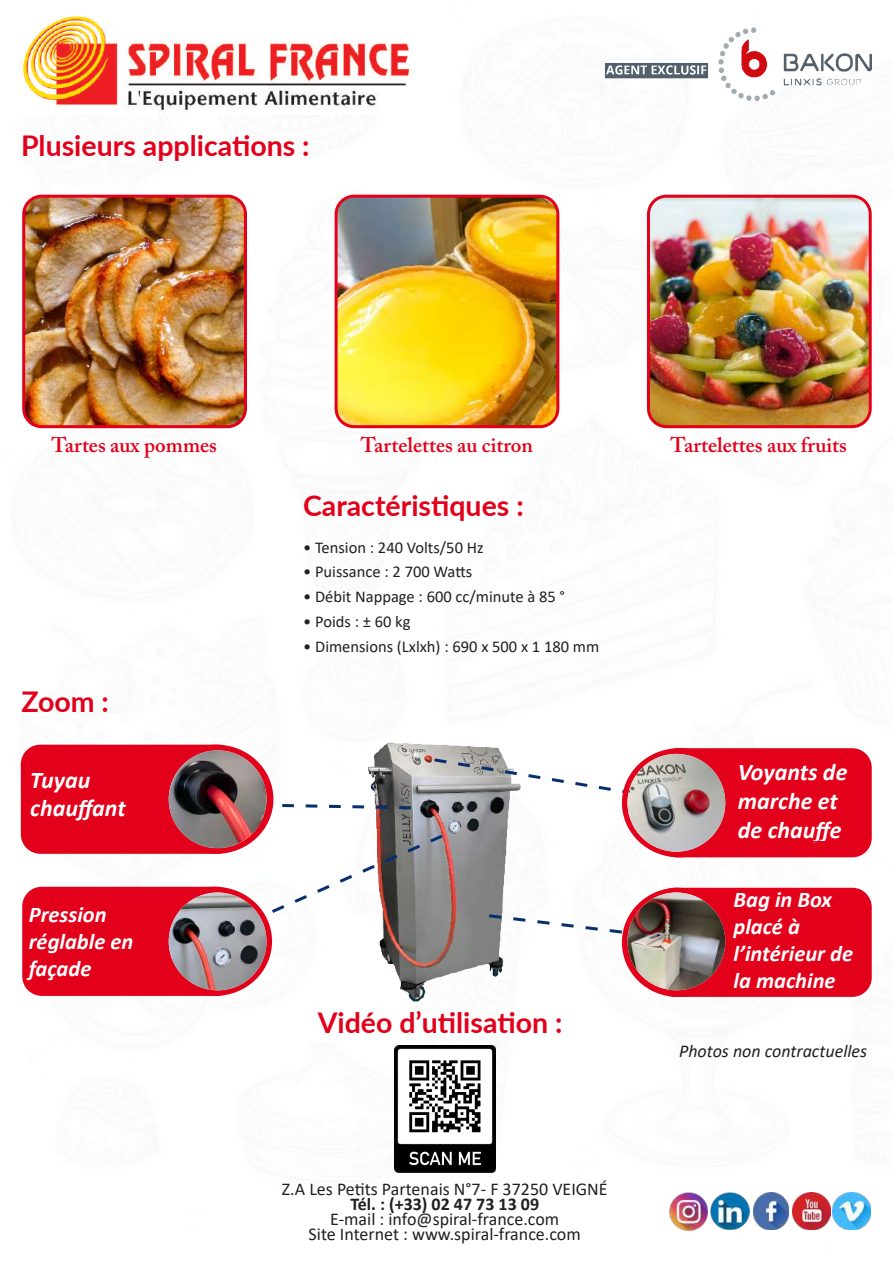
<style>
.page{position:relative;width:893px;height:1263px;background:#fff}
.page>*{position:absolute;margin:0;border:0;box-sizing:border-box;transform-origin:0 0}
.t1{font:700 28.5px "Lato";color:#e2001a}
.t2{font:italic 700 24px/28.8px "Calibri";color:#fff}
.t3{font:italic 700 22.5px/27px "Calibri";color:#fff}
.t4{font:600 21px "Adobe Caslon Pro";color:#e2001a}
.t5{font:18px/15px "Calibri";color:#231f20;text-align:center}
.t6{font:italic 18px "Calibri";color:#231f20}
.t7{font:700 18px "Calibri";color:#231f20}
.t8{font:16.5px "Calibri";color:#231f20}
</style>
<div class="page">
<img style="left:368px;top:742px;width:142px;height:260px">
<svg style="left:246px;top:832px;width:200px;height:93px"></svg>
<svg style="left:431px;top:756px;width:207px;height:41px"></svg>
<svg style="left:486px;top:912px;width:146px;height:26px"></svg>
<svg style="left:272px;top:801px;width:142px;height:10px"></svg>
<div style="left:22px;top:746px;width:213px;height:106px;background:#e2001a;border-radius:18px"></div>
<div style="left:21px;top:745px;width:216px;height:109px;border:3px solid #e2001a;border-radius:18px"></div>
<div style="left:161px;top:746px;width:111px;height:106px;background:#e2001a;border-radius:50%"></div>
<div style="left:159px;top:745px;width:114px;height:109px;border:3px solid #e2001a;border-radius:50%"></div>
<div style="left:657px;top:889px;width:213px;height:106px;background:#e2001a;border-radius:18px"></div>
<div style="left:656px;top:888px;width:216px;height:109px;border:3px solid #e2001a;border-radius:18px"></div>
<div style="left:623px;top:889px;width:109px;height:106px;background:#e2001a;border-radius:50%"></div>
<div style="left:622px;top:888px;width:111px;height:109px;border:3px solid #e2001a;border-radius:50%"></div>
<div style="left:24px;top:888px;width:211px;height:106px;background:#e2001a;border-radius:18px"></div>
<div style="left:22px;top:887px;width:214px;height:109px;border:3px solid #e2001a;border-radius:18px"></div>
<div style="left:159px;top:888px;width:112px;height:106px;background:#e2001a;border-radius:50%"></div>
<div style="left:158px;top:887px;width:114px;height:109px;border:3px solid #e2001a;border-radius:50%"></div>
<img style="left:627px;top:892px;width:98px;height:98px;border-radius:49px">
<div style="left:29px;top:769px;width:133px;height:58px;background:#e2001a"></div>
<img style="left:395px;top:1045px;width:101px;height:128px">
<img style="left:22px;top:16px;width:390px;height:98px">
<img style="left:651px;top:196px;width:217px;height:231px">
<div style="left:647px;top:195px;width:225px;height:233px;border:3px solid #e2001a;border-radius:18px"></div>
<img style="left:26px;top:196px;width:217px;height:231px">
<div style="left:22px;top:195px;width:225px;height:233px;border:3px solid #e2001a;border-radius:18px"></div>
<img style="left:336px;top:196px;width:222px;height:231px">
<div style="left:335px;top:195px;width:224px;height:233px;border:3px solid #e2001a;border-radius:18px"></div>
<img style="left:605px;top:28px;width:267px;height:73px">
<img style="left:753px;top:1193px;width:36px;height:37px">
<img style="left:669px;top:1192px;width:38px;height:38px">
<img style="left:710px;top:1192px;width:39px;height:38px">
<img style="left:832px;top:1192px;width:38px;height:37px">
<img style="left:792px;top:1193px;width:38px;height:37px">
<img style="left:169px;top:750px;width:98px;height:98px;border-radius:49px">
<img style="left:169px;top:892px;width:98px;height:98px;border-radius:49px">
<div style="left:659px;top:750px;width:211px;height:106px;background:#e2001a;border-radius:18px"></div>
<div style="left:658px;top:748px;width:214px;height:109px;border:3px solid #e2001a;border-radius:18px"></div>
<div style="left:623px;top:750px;width:112px;height:106px;background:#e2001a;border-radius:50%"></div>
<div style="left:622px;top:748px;width:114px;height:109px;border:3px solid #e2001a;border-radius:50%"></div>
<img style="left:627px;top:754px;width:98px;height:98px;border-radius:49px">
<h1 class="t1" style="left:21px;top:125px;width:290px">Plusieurs applications :</h1>
<p class="t4" style="left:51px;top:433px;width:167px">Tartes aux pommes</p>
<p class="t4" style="left:361px;top:433px;width:174px">Tartelettes au citron</p>
<p class="t4" style="left:671px;top:433px;width:178px">Tartelettes aux fruits</p>
<h1 class="t1" style="left:303px;top:485px;width:222px">Caractéristiques :</h1>
<h1 class="t1" style="left:21px;top:680px;width:89px">Zoom :</h1>
<h2 class="t2" style="left:30px;top:764px;width:97px">Tuyau chauffant</h2>
<h3 class="t3" style="left:29px;top:901px;width:106px">Pression réglable en façade</h3>
<p class="t8" style="left:303px;top:536px;width:182px">• Tension : 240 Volts/50 Hz</p>
<p class="t8" style="left:303px;top:560px;width:171px">• Puissance : 2 700 Watts</p>
<p class="t8" style="left:303px;top:585px;width:263px">• Débit Nappage : 600 cc/minute à 85 °</p>
<p class="t8" style="left:303px;top:610px;width:109px">• Poids : ± 60 kg</p>
<p class="t8" style="left:303px;top:635px;width:297px">• Dimensions (Lxlxh) : 690 x 500 x 1 180 mm</p>
<h1 class="t1" style="left:318px;top:1002px;width:246px">Vidéo d’utilisation :</h1>
<p class="t5" style="left:282px;top:1180px;width:327px">Z.A Les Petits Partenais N°7- F 37250 VEIGNÉ</p>
<p class="t7" style="left:350px;top:1191px;width:190px">Tél. : (+33) 02 47 73 13 09</p>
<p class="t5" style="left:309px;top:1210px;width:274px">E-mail : info@spiral-france.com<br>Site Internet : www.spiral-france.com</p>
<h2 class="t2" style="left:738px;top:757px;width:111px">Voyants de marche et de chauffe</h2>
<h3 class="t3" style="left:733px;top:885px;width:121px">Bag in Box placé à l’intérieur de la machine</h3>
<p class="t6" style="left:679px;top:1038px;width:190px">Photos non contractuelles</p>
</div>
